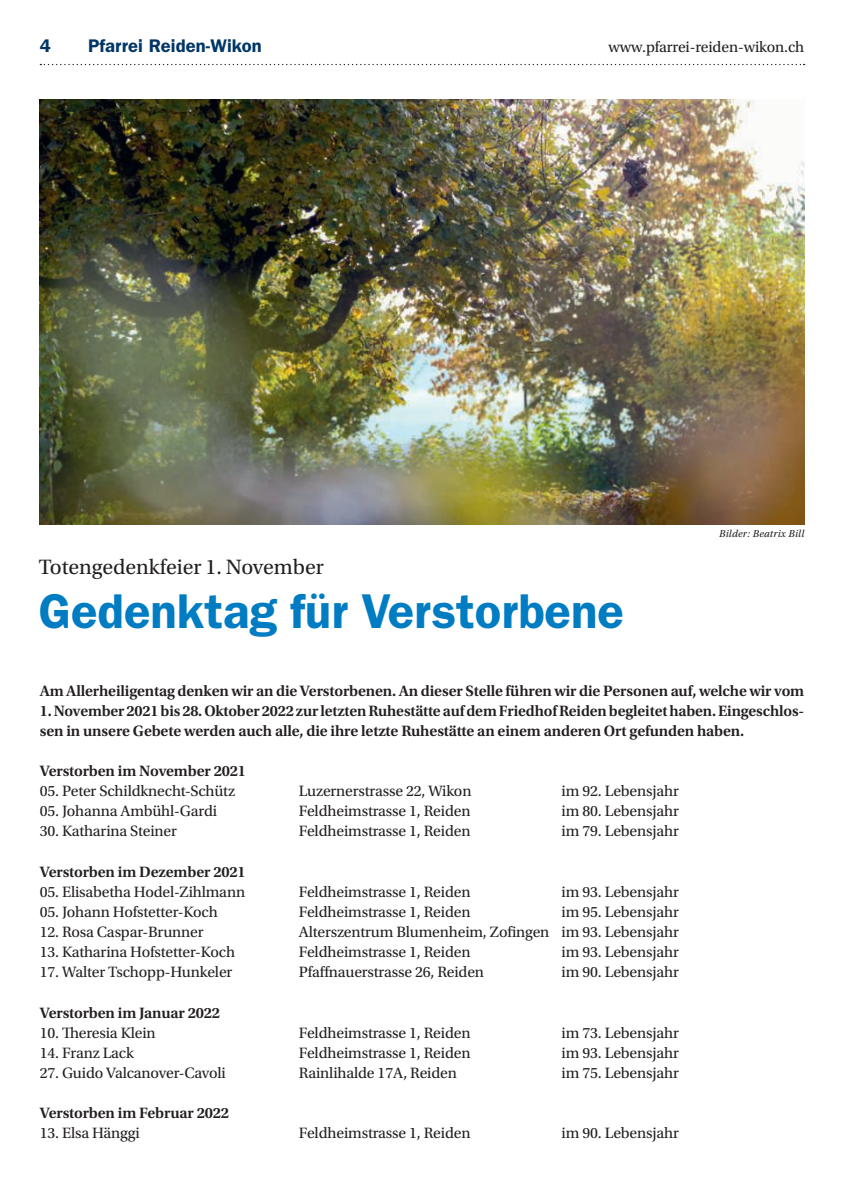
<style>
.page{position:relative;width:844px;height:1191px;background:#fff}
.page>*{position:absolute;margin:0;border:0;box-sizing:border-box;transform-origin:0 0}
.t1{font:600 49px "ITC Franklin Gothic Std";color:#007cc2}
.t2{font:21.88px "Utopia Std";color:#231f20}
.t3{font:600 18.38px "ITC Franklin Gothic Std";letter-spacing:.005em;color:#003667}
.t4{font:15.75px "Utopia Std";letter-spacing:-.01em;color:#231f20}
.t5{font:600 15.75px/20.1px "Utopia Std";letter-spacing:-.01em;color:#231f20}
.t6{font:italic 10.5px "Utopia Std";letter-spacing:.02em;color:#231f20}
</style>
<div class="page">
<svg style="left:40px;top:64px;width:764px;height:1px"></svg>
<img style="left:40px;top:99px;width:764px;height:425px">
<p class="t3" style="left:40px;top:35px;width:13px">4</p>
<p class="t3" style="left:88px;top:35px;width:175px">Pfarrei Reiden-Wikon</p>
<p class="t4" style="left:608px;top:39px;width:197px">www.pfarrei-reiden-wikon.ch</p>
<h2 class="t2" style="left:39px;top:554px;width:286px">Totengedenkfeier 1. November</h2>
<h1 class="t1" style="left:39px;top:582px;width:586px">Gedenktag für Verstorbene</h1>
<p class="t6" style="left:719px;top:528px;width:86px">Bilder: Beatrix Bill</p>
<p class="t5" style="left:40px;top:680px;width:765px">Am Allerheiligentag denken wir an die Verstorbenen. An dieser Stelle führen wir die Personen auf, welche wir vom</p>
<p class="t5" style="left:40px;top:700px;width:765px">1. November 2021 bis 28. Oktober 2022 zur letzten Ruhestätte auf dem Friedhof Reiden begleitet haben. Eingeschlos&shy;sen in unsere Gebete werden auch alle, die ihre letzte Ruhestätte an einem anderen Ort gefunden haben.</p>
<p class="t5" style="left:40px;top:761px;width:208px">Verstorben im November 2021</p>
<p class="t4" style="left:40px;top:782px;width:197px">05. Peter Schildknecht-Schütz</p>
<p class="t4" style="left:299px;top:782px;width:174px">Luzernerstrasse 22, Wikon</p>
<p class="t4" style="left:561px;top:782px;width:119px">im 92. Lebensjahr</p>
<p class="t4" style="left:40px;top:802px;width:179px">05. Johanna Ambühl-Gardi</p>
<p class="t4" style="left:299px;top:802px;width:173px">Feldheimstrasse 1, Reiden</p>
<p class="t4" style="left:561px;top:802px;width:119px">im 80. Lebensjahr</p>
<p class="t4" style="left:40px;top:823px;width:139px">30. Katharina Steiner</p>
<p class="t4" style="left:299px;top:823px;width:173px">Feldheimstrasse 1, Reiden</p>
<p class="t4" style="left:561px;top:823px;width:119px">im 79. Lebensjahr</p>
<p class="t5" style="left:40px;top:861px;width:207px">Verstorben im Dezember 2021</p>
<p class="t4" style="left:40px;top:883px;width:207px">05. Elisabetha Hodel-Zihlmann</p>
<p class="t4" style="left:299px;top:883px;width:173px">Feldheimstrasse 1, Reiden</p>
<p class="t4" style="left:561px;top:883px;width:119px">im 93. Lebensjahr</p>
<p class="t4" style="left:40px;top:903px;width:179px">05. Johann Hofstetter-Koch</p>
<p class="t4" style="left:299px;top:903px;width:173px">Feldheimstrasse 1, Reiden</p>
<p class="t4" style="left:561px;top:903px;width:119px">im 95. Lebensjahr</p>
<p class="t4" style="left:40px;top:923px;width:165px">12. Rosa Caspar-Brunner</p>
<p class="t4" style="left:299px;top:923px;width:381px">Alterszentrum Blumenheim, Zofingen im 93. Lebensjahr</p>
<p class="t4" style="left:40px;top:943px;width:197px">13. Katharina Hofstetter-Koch</p>
<p class="t4" style="left:299px;top:943px;width:173px">Feldheimstrasse 1, Reiden</p>
<p class="t4" style="left:561px;top:943px;width:119px">im 93. Lebensjahr</p>
<p class="t4" style="left:40px;top:963px;width:194px">17. Walter Tschopp-Hunkeler</p>
<p class="t4" style="left:299px;top:963px;width:187px">Pfaffnauerstrasse 26, Reiden</p>
<p class="t4" style="left:561px;top:963px;width:119px">im 90. Lebensjahr</p>
<p class="t5" style="left:40px;top:1002px;width:182px">Verstorben im Januar 2022</p>
<p class="t4" style="left:40px;top:1024px;width:117px">10. Theresia Klein</p>
<p class="t4" style="left:299px;top:1024px;width:173px">Feldheimstrasse 1, Reiden</p>
<p class="t4" style="left:561px;top:1024px;width:119px">im 73. Lebensjahr</p>
<p class="t4" style="left:40px;top:1044px;width:96px">14. Franz Lack</p>
<p class="t4" style="left:299px;top:1044px;width:173px">Feldheimstrasse 1, Reiden</p>
<p class="t4" style="left:561px;top:1044px;width:119px">im 93. Lebensjahr</p>
<p class="t4" style="left:40px;top:1064px;width:187px">27. Guido Valcanover-Cavoli</p>
<p class="t4" style="left:299px;top:1064px;width:159px">Rainlihalde 17A, Reiden</p>
<p class="t4" style="left:561px;top:1064px;width:119px">im 75. Lebensjahr</p>
<p class="t5" style="left:40px;top:1103px;width:191px">Verstorben im Februar 2022</p>
<p class="t4" style="left:40px;top:1124px;width:101px">13. Elsa Hänggi</p>
<p class="t4" style="left:299px;top:1124px;width:173px">Feldheimstrasse 1, Reiden</p>
<p class="t4" style="left:561px;top:1124px;width:119px">im 90. Lebensjahr</p>
</div>
